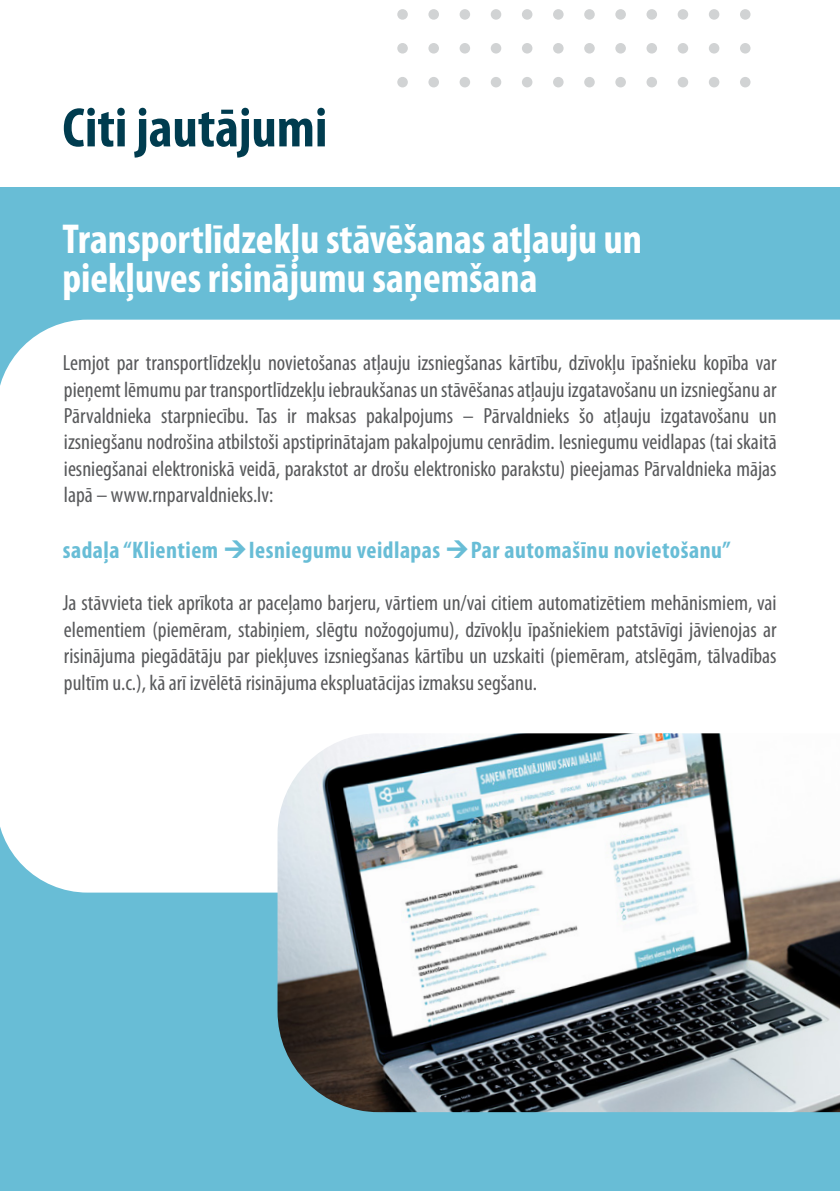
<style>
.page{position:relative;width:840px;height:1191px;background:#fff}
.page>*{position:absolute;margin:0;border:0;box-sizing:border-box;transform-origin:0 0}
.t1{font:700 condensed 56px "Myriad Pro";color:#003c4f}
.t2{font:700 condensed 42px/39.2px "Myriad Pro";color:#fff}
.t3{font:700 condensed 24px "Myriad Pro";letter-spacing:.02em;color:#68bdd6}
.t4{font:condensed 22px/26.4px "Myriad Pro";color:#58595b;text-align:justify}
</style>
<div class="page">
<div style="left:0;top:188px;width:839px;height:1003px;background:#68bdd6"></div>
<div style="left:0;top:320px;width:839px;height:572px;background:#fff"></div>
<div style="left:397px;top:77px;width:10px;height:10px;background:#d1d3d4;border-radius:50%"></div>
<div style="left:397px;top:43px;width:10px;height:11px;background:#d1d3d4;border-radius:50%"></div>
<div style="left:397px;top:9px;width:10px;height:11px;background:#d1d3d4;border-radius:50%"></div>
<div style="left:428px;top:77px;width:10px;height:10px;background:#d1d3d4;border-radius:50%"></div>
<div style="left:428px;top:43px;width:10px;height:11px;background:#d1d3d4;border-radius:50%"></div>
<div style="left:428px;top:9px;width:10px;height:11px;background:#d1d3d4;border-radius:50%"></div>
<div style="left:459px;top:77px;width:11px;height:10px;background:#d1d3d4;border-radius:50%"></div>
<div style="left:459px;top:43px;width:11px;height:11px;background:#d1d3d4;border-radius:50%"></div>
<div style="left:459px;top:9px;width:11px;height:11px;background:#d1d3d4;border-radius:50%"></div>
<div style="left:490px;top:77px;width:11px;height:10px;background:#d1d3d4;border-radius:50%"></div>
<div style="left:490px;top:43px;width:11px;height:11px;background:#d1d3d4;border-radius:50%"></div>
<div style="left:490px;top:9px;width:11px;height:11px;background:#d1d3d4;border-radius:50%"></div>
<div style="left:521px;top:77px;width:11px;height:10px;background:#d1d3d4;border-radius:50%"></div>
<div style="left:521px;top:43px;width:11px;height:11px;background:#d1d3d4;border-radius:50%"></div>
<div style="left:521px;top:9px;width:11px;height:11px;background:#d1d3d4;border-radius:50%"></div>
<div style="left:552px;top:77px;width:11px;height:10px;background:#d1d3d4;border-radius:50%"></div>
<div style="left:552px;top:43px;width:11px;height:11px;background:#d1d3d4;border-radius:50%"></div>
<div style="left:552px;top:9px;width:11px;height:11px;background:#d1d3d4;border-radius:50%"></div>
<div style="left:584px;top:77px;width:10px;height:10px;background:#d1d3d4;border-radius:50%"></div>
<div style="left:584px;top:43px;width:10px;height:11px;background:#d1d3d4;border-radius:50%"></div>
<div style="left:584px;top:9px;width:10px;height:11px;background:#d1d3d4;border-radius:50%"></div>
<div style="left:615px;top:77px;width:10px;height:10px;background:#d1d3d4;border-radius:50%"></div>
<div style="left:615px;top:43px;width:10px;height:11px;background:#d1d3d4;border-radius:50%"></div>
<div style="left:615px;top:9px;width:10px;height:11px;background:#d1d3d4;border-radius:50%"></div>
<div style="left:646px;top:77px;width:10px;height:10px;background:#d1d3d4;border-radius:50%"></div>
<div style="left:646px;top:43px;width:10px;height:11px;background:#d1d3d4;border-radius:50%"></div>
<div style="left:646px;top:9px;width:10px;height:11px;background:#d1d3d4;border-radius:50%"></div>
<div style="left:677px;top:77px;width:10px;height:10px;background:#d1d3d4;border-radius:50%"></div>
<div style="left:677px;top:43px;width:10px;height:11px;background:#d1d3d4;border-radius:50%"></div>
<div style="left:677px;top:9px;width:10px;height:11px;background:#d1d3d4;border-radius:50%"></div>
<div style="left:708px;top:77px;width:11px;height:10px;background:#d1d3d4;border-radius:50%"></div>
<div style="left:708px;top:43px;width:11px;height:11px;background:#d1d3d4;border-radius:50%"></div>
<div style="left:708px;top:9px;width:11px;height:11px;background:#d1d3d4;border-radius:50%"></div>
<div style="left:739px;top:77px;width:11px;height:10px;background:#d1d3d4;border-radius:50%"></div>
<div style="left:739px;top:43px;width:11px;height:11px;background:#d1d3d4;border-radius:50%"></div>
<div style="left:739px;top:9px;width:11px;height:11px;background:#d1d3d4;border-radius:50%"></div>
<img style="left:277px;top:733px;width:562px;height:379px">
<svg style="left:225px;top:540px;width:20px;height:17px"></svg>
<svg style="left:447px;top:540px;width:20px;height:17px"></svg>
<h1 class="t1" style="left:62px;top:97px;width:266px">Citi jautājumi</h1>
<h2 class="t2" style="left:62px;top:220px;width:581px">Transportlīdzekļu stāvēšanas atļauju un piekļuves risinājumu saņemšana</h2>
<p class="t4" style="left:63px;top:350px;width:715px">Lemjot par transportlīdzekļu novietošanas atļauju izsniegšanas kārtību, dzīvokļu īpašnieku kopība var pieņemt lēmumu par transportlīdzekļu iebraukšanas un stāvēšanas atļauju izgatavošanu un izsniegšanu ar Pārvaldnieka starpniecību. Tas ir maksas pakalpojums – Pārvaldnieks šo atļauju izgatavošanu un izsniegšanu nodrošina atbilstoši apstiprinātajam pakalpojumu cenrādim. Iesniegumu veidlapas (tai skaitā iesniegšanai elektroniskā veidā, parakstot ar drošu elektronisko parakstu) pieejamas Pārvaldnieka mājas lapā – www.rnparvaldnieks.lv:</p>
<p class="t3" style="left:63px;top:536px;width:157px">sadaļa “Klientiem</p>
<p class="t3" style="left:249px;top:536px;width:193px">Iesniegumu veidlapas</p>
<p class="t3" style="left:470px;top:536px;width:261px">Par automašīnu novietošanu”</p>
<p class="t4" style="left:63px;top:590px;width:715px">Ja stāvvieta tiek aprīkota ar paceļamo barjeru, vārtiem un/vai citiem automatizētiem mehānismiem, vai elementiem (piemēram, stabiņiem, slēgtu nožogojumu), dzīvokļu īpašniekiem patstāvīgi jāvienojas ar risinājuma piegādātāju par piekļuves izsniegšanas kārtību un uzskaiti (piemēram, atslēgām, tālvadības pultīm u.c.), kā arī izvēlētā risinājuma ekspluatācijas izmaksu segšanu.</p>
</div>
